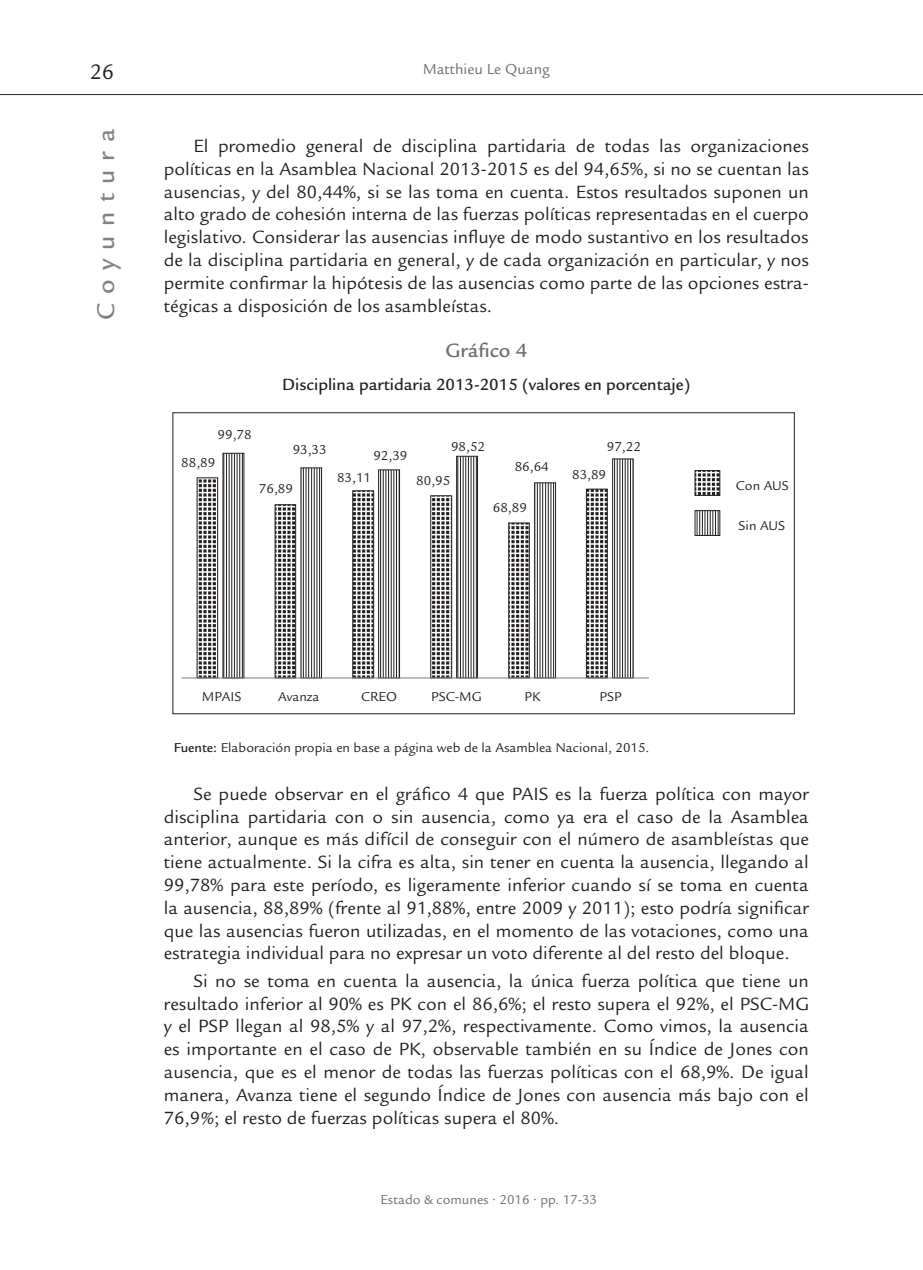
<style>
.page{position:relative;width:923px;height:1270px;background:#fff}
.page>*{position:absolute;margin:0;border:0;box-sizing:border-box;transform-origin:0 0}
.t1{font:500 26.25px "Legacy Sans Std";letter-spacing:.36em;color:#808285}
.t2{font:22.75px "Legacy Sans Std";color:#231f20}
.t3{font:500 21px "Legacy Sans Std";color:#6c6d70}
.t4{font:19.25px/22.8px "Legacy Sans Std";color:#231f20;text-align:justify}
.t5{font:500 17.5px "Legacy Sans Std";color:#231f20}
.t6{font:15.75px "Legacy Sans Std";color:#6c6d70}
.t7{font:14px "Legacy Sans Std";color:#231f20}
.t8{font:14px "Legacy Sans Std";color:#6c6d70}
.s1{font-weight:500}
.s2{font-style:italic}
</style>
<div class="page">
<hr style="left:0;top:94px;width:908px;height:1px;background:#231f20">
<svg style="left:908px;top:94px;width:15px;height:1px"></svg>
<svg style="left:172px;top:412px;width:623px;height:302px"></svg>
<p class="t2" style="left:90px;top:59px;width:26px">26</p>
<p class="t6" style="left:423px;top:60px;width:129px">Matthieu Le Quang</p>
<h1 class="t1" style="left:91px;top:320px;width:193px;rotate:-90deg">Coyuntura</h1>
<p class="t4" style="left:164px;top:135px;width:646px;text-indent:30px">El promedio general de disciplina partidaria de todas las organizaciones políticas en la Asamblea Nacional 2013-2015 es del 94,65%, si no se cuentan las ausencias, y del 80,44%, si se las toma en cuenta. Estos resultados suponen un alto grado de cohesión interna de las fuerzas políticas representadas en el cuerpo legislativo. Considerar las ausencias influye de modo sustantivo en los resultados de la disciplina partidaria en general, y de cada organización en particular, y nos permite confirmar la hipótesis de las ausencias como parte de las opciones estra&shy;tégicas a disposición de los asambleístas.</p>
<p class="t3" style="left:445px;top:339px;width:83px">Gráfico 4</p>
<p class="t5" style="left:282px;top:374px;width:409px">Disciplina partidaria 2013-2015 (valores en porcentaje)</p>
<p class="t7" style="left:218px;top:427px;width:35px">99,78</p>
<p class="t7" style="left:181px;top:455px;width:35px">88,89</p>
<p class="t7" style="left:293px;top:441px;width:35px">93,33</p>
<p class="t7" style="left:259px;top:481px;width:35px">76,89</p>
<p class="t7" style="left:373px;top:447px;width:35px">92,39</p>
<p class="t7" style="left:451px;top:438px;width:35px">98,52</p>
<p class="t7" style="left:337px;top:469px;width:35px">83,11</p>
<p class="t7" style="left:416px;top:473px;width:35px">80,95</p>
<p class="t7" style="left:515px;top:459px;width:35px">86,64</p>
<p class="t7" style="left:493px;top:500px;width:35px">68,89</p>
<p class="t7" style="left:607px;top:438px;width:35px">97,22</p>
<p class="t7" style="left:572px;top:466px;width:35px">83,89</p>
<p class="t7" style="left:202px;top:688px;width:41px">MPAIS</p>
<p class="t7" style="left:278px;top:688px;width:43px">Avanza</p>
<p class="t7" style="left:361px;top:688px;width:38px">CREO</p>
<p class="t7" style="left:431px;top:688px;width:52px">PSC-MG</p>
<p class="t7" style="left:524px;top:688px;width:17px">PK</p>
<p class="t7" style="left:599px;top:688px;width:24px">PSP</p>
<p class="t7" style="left:736px;top:477px;width:55px">Con AUS</p>
<p class="t7" style="left:738px;top:517px;width:48px">Sin AUS</p>
<p class="t7" style="left:174px;top:740px;width:477px"><span class="s1">Fuente:</span> Elaboración propia en base a página web de la Asamblea Nacional, 2015.</p>
<p class="t4" style="left:164px;top:783px;width:646px;text-indent:30px">Se puede observar en el gráfico 4 que PAIS es la fuerza política con mayor disciplina partidaria con o sin ausencia, como ya era el caso de la Asamblea anterior, aunque es más difícil de conseguir con el número de asambleístas que tiene actualmente. Si la cifra es alta, sin tener en cuenta la ausencia, llegando al 99,78% para este período, es ligeramente inferior cuando sí se toma en cuenta la ausencia, 88,89% (frente al 91,88%, entre 2009 y 2011); esto podría significar que las ausencias fueron utilizadas, en el momento de las votaciones, como una estrategia individual para no expresar un voto diferente al del resto del bloque.</p>
<p class="t4" style="left:164px;top:970px;width:646px;text-indent:30px">Si no se toma en cuenta la ausencia, la única fuerza política que tiene un resultado inferior al 90% es PK con el 86,6%; el resto supera el 92%, el PSC-MG y el PSP llegan al 98,5% y al 97,2%, respectivamente. Como vimos, la ausencia es importante en el caso de PK, observable también en su Índice de Jones con ausencia, que es el menor de todas las fuerzas políticas con el 68,9%. De igual manera, Avanza tiene el segundo Índice de Jones con ausencia más bajo con el 76,9<span class="s2">%</span>; el resto de fuerzas políticas supera el 80%.</p>
<p class="t8" style="left:380px;top:1192px;width:218px">Estado &amp; comunes • 2016 • pp. 17-33</p>
</div>
